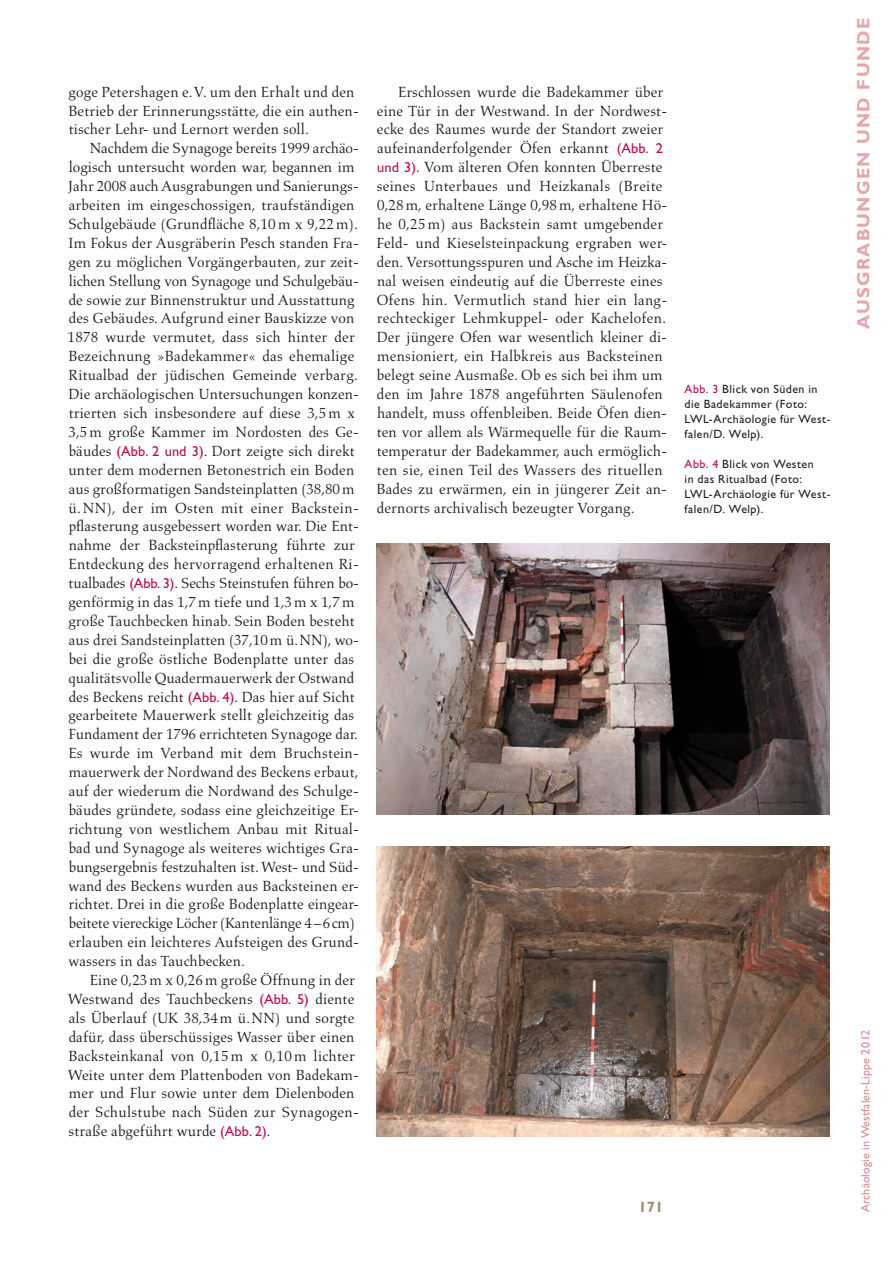
<style>
.page{position:relative;width:893px;height:1263px;background:#fff}
.page>*{position:absolute;margin:0;border:0;box-sizing:border-box;transform-origin:0 0}
.t1{font:18px "Gill Sans Std Bold 5";letter-spacing:.07em;color:#e3a7ac}
.t2{font:15px/18.9px "Aldus LT Std";letter-spacing:.005em;color:#231f20}
.t3{font:15px "Gill Sans Std Bold 2";color:#9c8c6f}
.t4{font:12px/15px "Gill Sans Std 3";letter-spacing:.04em;color:#231f20}
.t5{font:12px "Gill Sans Std 7";letter-spacing:.01em;color:#d88a93}
.s1{font-family:"Gill Sans Std 3";font-size:14.4px;color:#ba0e51}
.s2{color:#ba0e51}
</style>
<div class="page">
<img style="left:376px;top:543px;width:453px;height:272px">
<img style="left:376px;top:846px;width:453px;height:290px">
<p class="t2" style="left:68px;top:82px;width:292px">goge Petershagen e.V. um den Erhalt und den<br>Betrieb der Erinnerungsstätte, die ein authen&shy;tischer Lehr- und Lernort werden soll.</p>
<p class="t2" style="left:68px;top:139px;width:293px;text-indent:22px">Nachdem die Synagoge bereits 1999 archäo&shy;logisch untersucht worden war, begannen im Jahr 2008 auch Ausgrabungen und Sanierungs&shy;arbeiten im eingeschossigen, traufständigen Schulgebäude (Grundfläche 8,10 m x 9,22 m).<br>Im Fokus der Ausgräberin Pesch standen Fra&shy;gen zu möglichen Vorgängerbauten, zur zeit&shy;lichen Stellung von Synagoge und Schulgebäu&shy;de sowie zur Binnenstruktur und Ausstattung des Gebäudes. Aufgrund einer Bauskizze von 1878 wurde vermutet, dass sich hinter der Bezeichnung »Badekammer« das ehemalige Ritualbad der jüdischen Gemeinde verbarg.<br>Die archäologischen Untersuchungen konzen&shy;trierten sich insbesondere auf diese 3,5m x 3,5m große Kammer im Nordosten des Ge&shy;bäudes <span class="s1">(Abb. 2 und 3)</span>. Dort zeigte sich direkt unter dem modernen Betonestrich ein Boden aus großformatigen Sandsteinplatten (38,80m ü.NN), der im Osten mit einer Backstein&shy;pflasterung ausgebessert worden war. Die Ent&shy;nahme der Backsteinpflasterung führte zur Entdeckung des hervorragend erhaltenen Ri&shy;tualbades <span class="s1">(Abb. 3)</span>. Sechs Steinstufen führen bo&shy;genförmig in das 1,7m tiefe und 1,3m x 1,7m große Tauchbecken hinab. Sein Boden besteht aus drei Sandsteinplatten (37,10m ü.NN), wo&shy;bei die große östliche Bodenplatte unter das qualitätsvolle Quadermauerwerk der Ostwand des Beckens reicht <span class="s1">(Abb. 4)</span>. Das hier auf Sicht gearbeitete Mauerwerk stellt gleichzeitig das Fundament der 1796 errichteten Synagoge dar.<br>Es wurde im Verband mit dem Bruchstein&shy;mauerwerk der Nordwand des Beckens erbaut, auf der wiederum die Nordwand des Schulge&shy;bäudes gründete, sodass eine gleichzeitige Er&shy;richtung von westlichem Anbau mit Ritual&shy;bad und Synagoge als weiteres wichtiges Gra&shy;bungsergebnis festzuhalten ist. West- und Süd&shy;wand des Beckens wurden aus Backsteinen er&shy;richtet. Drei in die große Bodenplatte eingear&shy;beitete viereckige Löcher (Kantenlänge 4–6cm) erlauben ein leichteres Aufsteigen des Grund&shy;wassers in das Tauchbecken.</p>
<p class="t2" style="left:68px;top:971px;width:293px;text-indent:22px">Eine 0,23m x 0,26m große Öffnung in der Westwand des Tauchbeckens <span class="s1">(Abb. 5)</span> diente als Überlauf (UK 38,34m ü.NN) und sorgte dafür, dass überschüssiges Wasser über einen Backsteinkanal von 0,15 m x 0,10 m lichter Weite unter dem Plattenboden von Badekam&shy;mer und Flur sowie unter dem Dielenboden der Schulstube nach Süden zur Synagogen&shy;straße abgeführt wurde <span class="s1">(Abb. 2)</span>.</p>
<p class="t2" style="left:377px;top:82px;width:292px;text-indent:21px">Erschlossen wurde die Badekammer über eine Tür in der Westwand. In der Nordwest&shy;ecke des Raumes wurde der Standort zweier aufeinanderfolgender Öfen erkannt <span class="s1">(Abb. 2 und 3)</span>. Vom älteren Ofen konnten Überreste seines Unterbaues und Heizkanals (Breite 0,28m, erhaltene Länge 0,98m, erhaltene Hö&shy;he 0,25 m) aus Backstein samt umgebender Feld- und Kieselsteinpackung ergraben wer&shy;den. Versottungsspuren und Asche im Heizka&shy;nal weisen eindeutig auf die Überreste eines Ofens hin. Vermutlich stand hier ein lang&shy;rechteckiger Lehmkuppel- oder Kachelofen.<br>Der jüngere Ofen war wesentlich kleiner di&shy;mensioniert, ein Halbkreis aus Backsteinen belegt seine Ausmaße. Ob es sich bei ihm um den im Jahre 1878 angeführten Säulenofen handelt, muss offenbleiben. Beide Öfen dien&shy;ten vor allem als Wärmequelle für die Raum&shy;temperatur der Badekammer, auch ermöglich&shy;ten sie, einen Teil des Wassers des rituellen Bades zu erwärmen, ein in jüngerer Zeit an&shy;dernorts archivalisch bezeugter Vorgang.</p>
<p class="t4" style="left:685px;top:381px;width:147px"><span class="s2">Abb. 3</span> Blick von Süden in die Badekammer (Foto:<br>LWL-Archäologie für West&shy;falen/D. Welp).</p>
<p class="t4" style="left:685px;top:456px;width:147px"><span class="s2">Abb. 4</span> Blick von Westen<br>in das Ritualbad (Foto:<br>LWL-Archäologie für West&shy;falen/D. Welp).</p>
<p class="t3" style="left:638px;top:1198px;width:26px">171</p>
<p class="t1" style="left:853px;top:329px;width:312px;rotate:-90deg">AUSGRABUNGEN UND FUNDE</p>
<p class="t5" style="left:859px;top:1212px;width:184px;rotate:-90deg">Archäologie in Westfalen-Lippe 2012</p>
</div>
